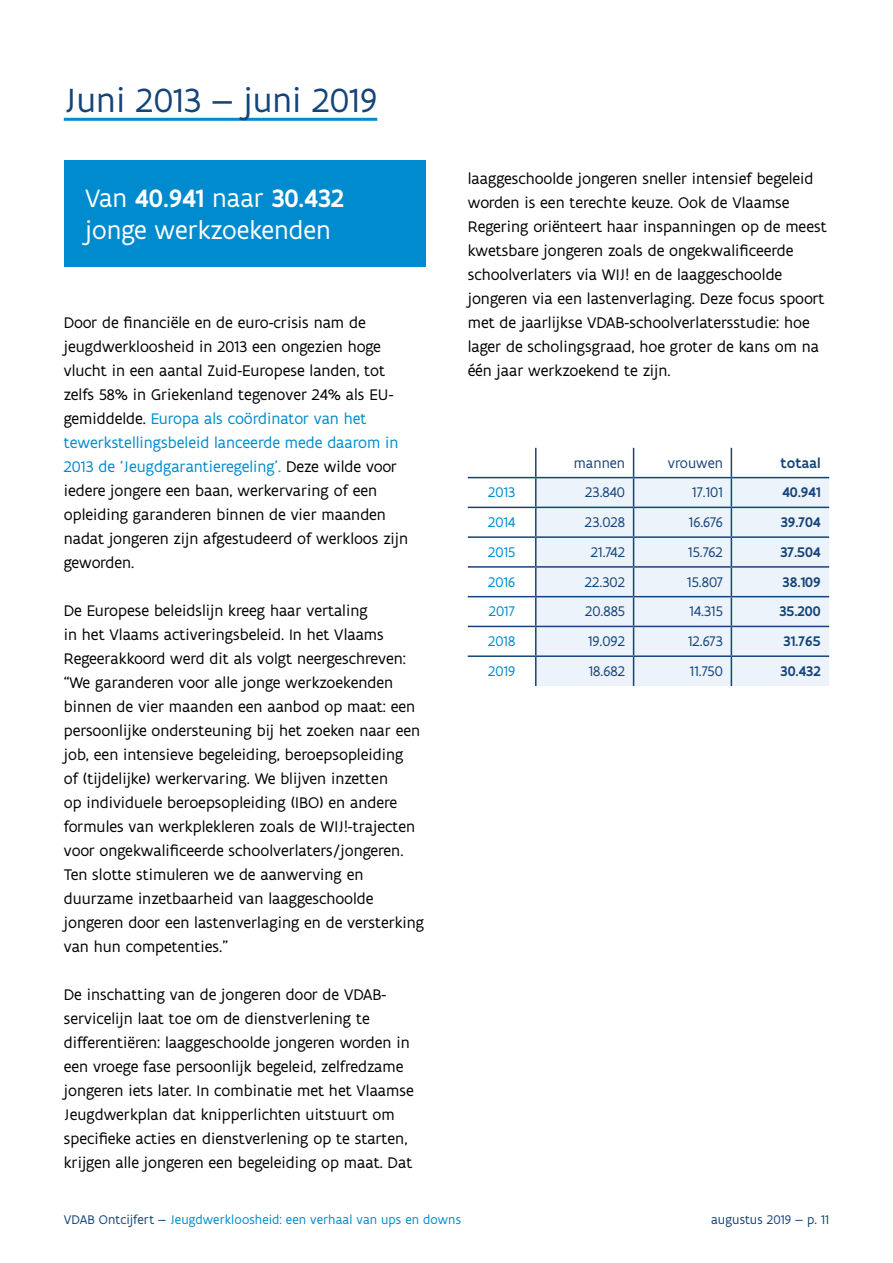
<style>
.page{position:relative;width:893px;height:1263px;background:#fff}
.page>*{position:absolute;margin:0;border:0;box-sizing:border-box;transform-origin:0 0}
.t1{font:36px "Flanders Art Sans";color:#144478}
.t2{font:27px/32.4px "Flanders Art Sans";color:#fff}
.t3{font:16.5px/24px "Flanders Art Sans";color:#000}
.t4{font:15px "Flanders Art Sans";color:#144478}
.t5{font:500 15px "Flanders Art Sans";color:#144478}
.t6{font:15px "Flanders Art Sans";color:#008bce}
.t7{font:13.5px "Flanders Art Sans";letter-spacing:.005em;color:#008bce}
.t8{font:13.5px "Flanders Art Sans";letter-spacing:.005em;color:#144478}
.s1{font-weight:500}
.s2{color:#008bce}
.s3{color:#144478}
</style>
<div class="page">
<hr style="left:64px;top:118px;width:313px;height:3px;background:#008bce">
<svg style="left:468px;top:448px;width:361px;height:180px"></svg>
<div style="left:536px;top:478px;width:293px;height:208px;background:#edf3fb"></div>
<hr style="left:468px;top:477px;width:68px;height:1px;background:#144478">
<hr style="left:536px;top:477px;width:98px;height:1px;background:#144478">
<hr style="left:634px;top:477px;width:97px;height:1px;background:#144478">
<hr style="left:731px;top:477px;width:98px;height:1px;background:#144478">
<hr style="left:468px;top:507px;width:68px;height:1px;background:#144478">
<hr style="left:536px;top:507px;width:98px;height:1px;background:#144478">
<hr style="left:634px;top:507px;width:97px;height:1px;background:#144478">
<hr style="left:731px;top:507px;width:98px;height:1px;background:#144478">
<hr style="left:468px;top:536px;width:68px;height:2px;background:#144478">
<hr style="left:536px;top:536px;width:98px;height:2px;background:#144478">
<hr style="left:634px;top:536px;width:97px;height:2px;background:#144478">
<hr style="left:731px;top:536px;width:98px;height:2px;background:#144478">
<hr style="left:468px;top:566px;width:68px;height:2px;background:#144478">
<hr style="left:536px;top:566px;width:98px;height:2px;background:#144478">
<hr style="left:634px;top:566px;width:97px;height:2px;background:#144478">
<hr style="left:731px;top:566px;width:98px;height:2px;background:#144478">
<hr style="left:468px;top:596px;width:68px;height:1px;background:#144478">
<hr style="left:536px;top:596px;width:98px;height:1px;background:#144478">
<hr style="left:634px;top:596px;width:97px;height:1px;background:#144478">
<hr style="left:731px;top:596px;width:98px;height:1px;background:#144478">
<svg style="left:535px;top:448px;width:1px;height:238px"></svg>
<svg style="left:633px;top:448px;width:1px;height:238px"></svg>
<svg style="left:731px;top:448px;width:1px;height:238px"></svg>
<hr style="left:468px;top:626px;width:68px;height:1px;background:#144478">
<hr style="left:536px;top:626px;width:98px;height:1px;background:#144478">
<hr style="left:634px;top:626px;width:97px;height:1px;background:#144478">
<hr style="left:731px;top:626px;width:98px;height:1px;background:#144478">
<hr style="left:468px;top:655px;width:68px;height:2px;background:#144478">
<hr style="left:536px;top:655px;width:98px;height:2px;background:#144478">
<hr style="left:634px;top:655px;width:97px;height:2px;background:#144478">
<hr style="left:731px;top:655px;width:98px;height:2px;background:#144478">
<div style="left:64px;top:160px;width:361px;height:106px;background:#008bce"></div>
<h1 class="t1" style="left:64px;top:78px;width:315px">Juni 2013 — juni 2019</h1>
<h2 class="t2" style="left:85px;top:182px;width:260px">Van <span class="s1">40.941</span> naar <span class="s1">30.432 </span>jonge werkzoekenden</h2>
<p class="t3" style="left:64px;top:311px;width:346px">Door de financiële en de euro-crisis nam de jeugdwerkloosheid in 2013 een ongezien hoge vlucht in een aantal Zuid-Europese landen, tot zelfs 58% in Griekenland tegenover 24% als EU&shy;gemiddelde. <span class="s2">Europa als coördinator van het tewerkstellingsbeleid lanceerde mede daarom in 2013 de ‘Jeugdgarantieregeling’.</span> Deze wilde voor iedere jongere een baan, werkervaring of een opleiding garanderen binnen de vier maanden nadat jongeren zijn afgestudeerd of werkloos zijn geworden.</p>
<p class="t3" style="left:64px;top:599px;width:362px">De Europese beleidslijn kreeg haar vertaling<br>in het Vlaams activeringsbeleid. In het Vlaams Regeerakkoord werd dit als volgt neergeschreven: “We garanderen voor alle jonge werkzoekenden binnen de vier maanden een aanbod op maat: een persoonlijke ondersteuning bij het zoeken naar een job, een intensieve begeleiding, beroepsopleiding<br>of (tijdelijke) werkervaring. We blijven inzetten<br>op individuele beroepsopleiding (IBO) en andere formules van werkplekleren zoals de WIJ!-trajecten voor ongekwalificeerde schoolverlaters/jongeren.<br>Ten slotte stimuleren we de aanwerving en duurzame inzetbaarheid van laaggeschoolde jongeren door een lastenverlaging en de versterking van hun competenties.”</p>
<p class="t3" style="left:64px;top:983px;width:351px">De inschatting van de jongeren door de VDAB&shy;servicelijn laat toe om de dienstverlening te differentiëren: laaggeschoolde jongeren worden in een vroege fase persoonlijk begeleid, zelfredzame jongeren iets later. In combinatie met het Vlaamse Jeugdwerkplan dat knipperlichten uitstuurt om specifieke acties en dienstverlening op te starten, krijgen alle jongeren een begeleiding op maat. Dat</p>
<p class="t3" style="left:468px;top:167px;width:360px">laaggeschoolde jongeren sneller intensief begeleid worden is een terechte keuze. Ook de Vlaamse Regering oriënteert haar inspanningen op de meest kwetsbare jongeren zoals de ongekwalificeerde schoolverlaters via WIJ! en de laaggeschoolde jongeren via een lastenverlaging. Deze focus spoort met de jaarlijkse VDAB-schoolverlatersstudie: hoe lager de scholingsgraad, hoe groter de kans om na één jaar werkzoekend te zijn.</p>
<p class="t4" style="left:574px;top:453px;width:53px">mannen</p>
<p class="t4" style="left:668px;top:453px;width:57px">vrouwen</p>
<p class="t5" style="left:780px;top:453px;width:42px">totaal</p>
<p class="t6" style="left:488px;top:483px;width:29px">2013</p>
<p class="t4" style="left:585px;top:483px;width:41px">23.840</p>
<p class="t4" style="left:692px;top:483px;width:32px">17.101</p>
<p class="t5" style="left:782px;top:483px;width:40px">40.941</p>
<p class="t6" style="left:488px;top:513px;width:29px">2014</p>
<p class="t4" style="left:585px;top:513px;width:42px">23.028</p>
<p class="t4" style="left:689px;top:513px;width:36px">16.676</p>
<p class="t5" style="left:781px;top:513px;width:41px">39.704</p>
<p class="t6" style="left:488px;top:543px;width:29px">2015</p>
<p class="t4" style="left:591px;top:543px;width:36px">21.742</p>
<p class="t4" style="left:688px;top:543px;width:36px">15.762</p>
<p class="t5" style="left:780px;top:543px;width:42px">37.504</p>
<p class="t6" style="left:488px;top:572px;width:29px">2016</p>
<p class="t4" style="left:585px;top:572px;width:42px">22.302</p>
<p class="t4" style="left:687px;top:572px;width:37px">15.807</p>
<p class="t5" style="left:783px;top:572px;width:40px">38.109</p>
<p class="t6" style="left:489px;top:602px;width:28px">2017</p>
<p class="t4" style="left:585px;top:602px;width:41px">20.885</p>
<p class="t4" style="left:690px;top:602px;width:35px">14.315</p>
<p class="t5" style="left:779px;top:602px;width:43px">35.200</p>
<p class="t6" style="left:488px;top:632px;width:29px">2018</p>
<p class="t4" style="left:588px;top:632px;width:39px">19.092</p>
<p class="t4" style="left:688px;top:632px;width:36px">12.673</p>
<p class="t5" style="left:784px;top:632px;width:39px">31.765</p>
<p class="t6" style="left:488px;top:662px;width:29px">2019</p>
<p class="t4" style="left:589px;top:662px;width:38px">18.682</p>
<p class="t4" style="left:690px;top:662px;width:35px">11.750</p>
<p class="t5" style="left:781px;top:662px;width:42px">30.432</p>
<p class="t7" style="left:64px;top:1211px;width:399px"><span class="s3">VDAB Ontcijfert —</span> Jeugdwerkloosheid: een verhaal van ups en downs</p>
<p class="t8" style="left:711px;top:1211px;width:120px">augustus 2019 — p. 11</p>
</div>
